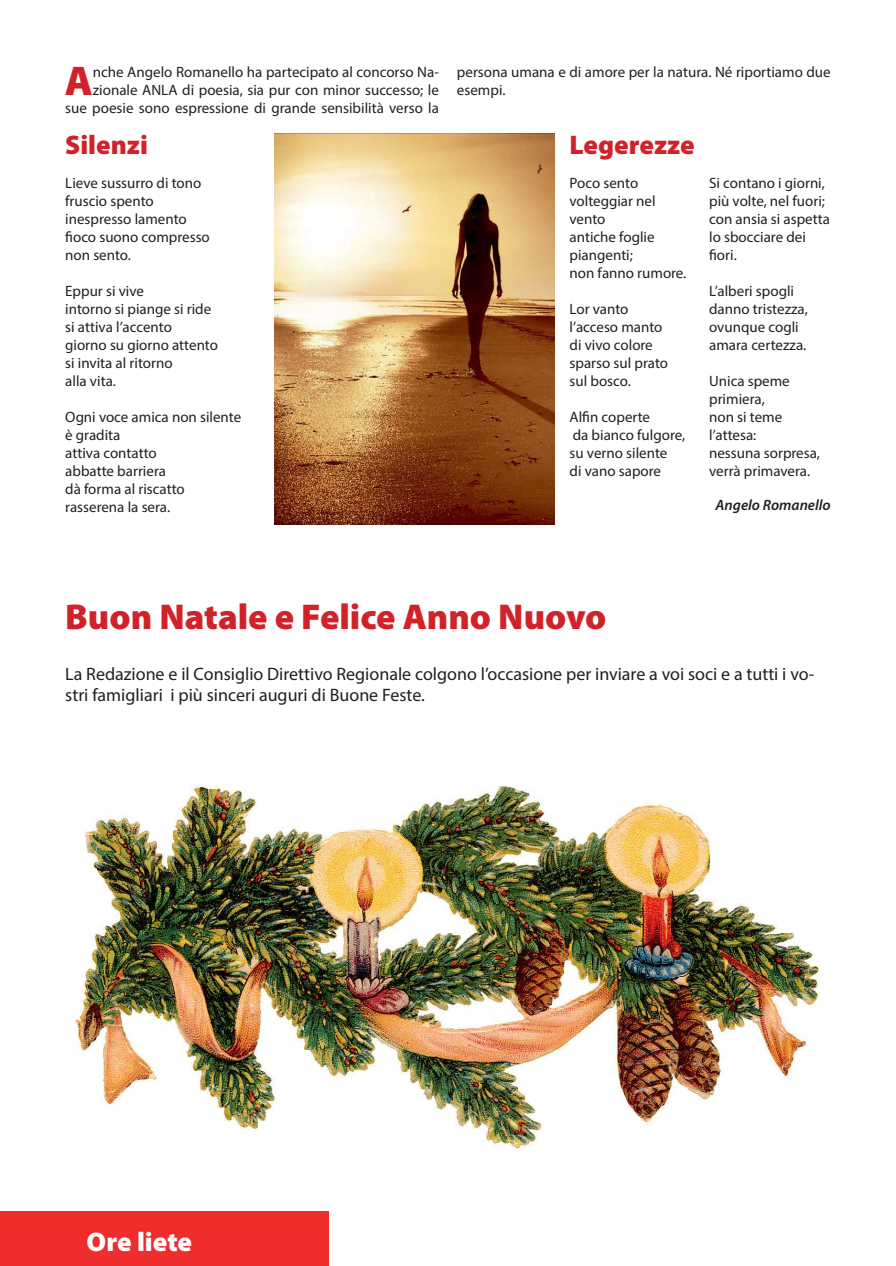
<style>
.page{position:relative;width:896px;height:1266px;background:#fff}
.page>*{position:absolute;margin:0;border:0;box-sizing:border-box;transform-origin:0 0}
.t1{font:900 41.7px "Myriad Pro";color:#d12229}
.t2{font:900 36px "Myriad Pro";color:#d12229}
.t3{font:900 27px "Myriad Pro";color:#d12229}
.t4{font:900 27px "Myriad Pro";color:#fff}
.t5{font:18px/21.6px "Myriad Pro";color:#221f1f}
.t6{font:15px/18px "Myriad Pro";color:#221f1f}
.t7{font:italic 600 15px "Myriad Pro";color:#221f1f}
</style>
<div class="page">
<img style="left:275px;top:133px;width:279px;height:391px">
<img style="left:73px;top:783px;width:747px;height:368px">
<div style="left:0;top:1211px;width:329px;height:55px;background:#ee2d2c"></div>
<p class="t6" style="left:65px;top:63px;width:375px;text-align:right">nche Angelo Romanello ha partecipato al concorso Na&shy;zionale ANLA di poesia, sia pur con minor successo; le<br>sue poesie sono espressione di grande sensibilità verso la</p>
<p class="t6" style="left:457px;top:63px;width:375px">persona umana e di amore per la natura. Né riportiamo due esempi.</p>
<h1 class="t1" style="left:65px;top:64px;width:30px">A</h1>
<h3 class="t3" style="left:65px;top:134px;width:84px">Silenzi</h3>
<h3 class="t3" style="left:569px;top:134px;width:127px">Legerezze</h3>
<p class="t6" style="left:65px;top:174px;width:146px">Lieve sussurro di tono fruscio spento inespresso lamento ioco suono compresso non sento.</p>
<p class="t6" style="left:65px;top:282px;width:154px">Eppur si vive<br>intorno si piange si ride si attiva l’accento<br>giorno su giorno attento si invita al ritorno<br>alla vita.</p>
<p class="t6" style="left:65px;top:408px;width:177px">Ogni voce amica non silente è gradita<br>attiva contatto<br>abbatte barriera<br>dà forma al riscatto rasserena la sera.</p>
<p class="t6" style="left:570px;top:174px;width:118px">Poco sento volteggiar nel vento<br>antiche foglie piangenti;<br>non fanno rumore.</p>
<p class="t6" style="left:570px;top:300px;width:100px">Lor vanto l’acceso manto di vivo colore sparso sul prato sul bosco.</p>
<p class="t6" style="left:570px;top:408px;width:117px">Alin coperte<br>da bianco fulgore, su verno silente<br>di vano sapore</p>
<p class="t6" style="left:709px;top:174px;width:122px">Si contano i giorni, più volte, nel fuori; con ansia si aspetta lo sbocciare dei iori.</p>
<p class="t6" style="left:709px;top:282px;width:100px">L’alberi spogli danno tristezza, ovunque cogli amara certezza.</p>
<p class="t6" style="left:709px;top:372px;width:112px">Unica speme primiera,<br>non si teme l’attesa:<br>nessuna sorpresa, verrà primavera.</p>
<p class="t7" style="left:716px;top:499px;width:117px">Angelo Romanello</p>
<h2 class="t2" style="left:65px;top:603px;width:543px">Buon Natale e Felice Anno Nuovo</h2>
<p class="t5" style="left:65px;top:663px;width:751px">La Redazione e il Consiglio Direttivo Regionale colgono l’occasione per inviare a voi soci e a tutti i vo&shy;stri famigliari i più sinceri auguri di Buone Feste.</p>
<h3 class="t4" style="left:87px;top:1231px;width:107px">Ore liete</h3>
</div>
